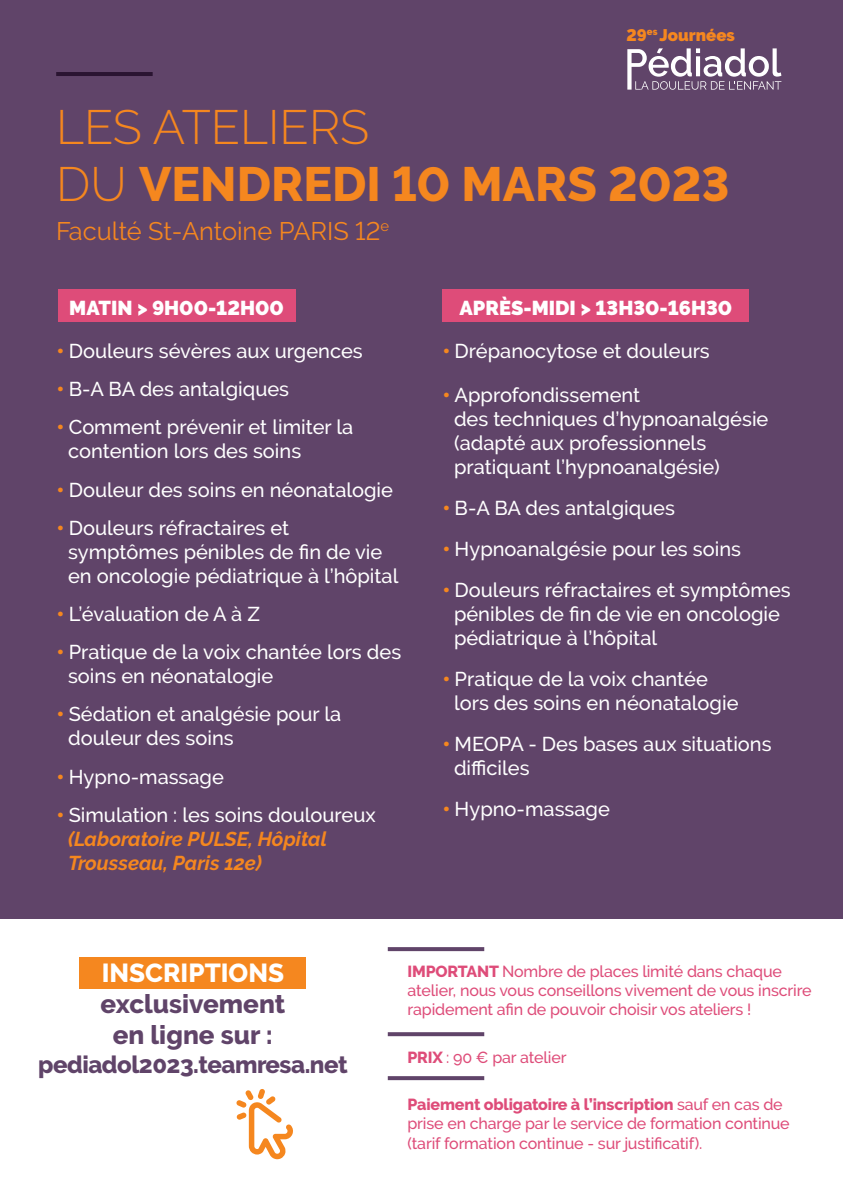
<style>
.page{position:relative;width:843px;height:1191px;background:#fff}
.page>*{position:absolute;margin:0;border:0;box-sizing:border-box;transform-origin:0 0}
.t1{font:800 48px/57.6px "Raleway";color:#f5871f}
.t2{font:800 26px/31.2px "Raleway";color:#604469;text-align:center}
.t3{font:800 26px "Raleway";color:#fff}
.t4{font:25.4px "Raleway";color:#f5871f}
.t5{font:800 24px "Raleway";letter-spacing:-.02em;color:#604469}
.t6{font:500 20px/24px "Raleway";color:#fff}
.t7{font:italic 700 20px/24px "Raleway";color:#f5871f}
.t8{font:900 20px "Raleway";color:#fff}
.t9{font:900 16.8px "Raleway";color:#f5871f}
.t10{font:500 16px/19.2px "Raleway";letter-spacing:-.01em;color:#de4c79}
.s1{font-weight:300}
.s2{font-weight:900;color:#f5871f}
.s3{font-weight:900;font-style:normal}
.s4{font-weight:500;font-style:normal;color:#fff}
.s5{font-weight:800}
</style>
<div class="page">
<div style="left:0;top:0;width:842px;height:918px;background:#604469"></div>
<svg style="left:627px;top:48px;width:154px;height:42px"></svg>
<hr style="left:56px;top:72px;width:97px;height:4px;background:#2a1431">
<div style="left:58px;top:289px;width:237px;height:33px;background:#de4c79"></div>
<div style="left:442px;top:289px;width:306px;height:33px;background:#de4c79"></div>
<svg style="left:387px;top:947px;width:97px;height:4px"></svg>
<svg style="left:387px;top:1032px;width:97px;height:4px"></svg>
<svg style="left:387px;top:1076px;width:97px;height:4px"></svg>
<div style="left:79px;top:957px;width:227px;height:32px;background:#f5871f"></div>
<svg style="left:236px;top:1089px;width:57px;height:70px"></svg>
<p class="t9" style="left:626px;top:25px;width:110px">29<sup>es</sup> Journées</p>
<h1 class="t1" style="left:56px;top:98px;width:674px"><span class="s1">LES ATELIERS<br>DU</span> VENDREDI 10 MARS 2023</h1>
<p class="t4" style="left:56px;top:216px;width:334px">Faculté St-Antoine PARIS 12<sup>e</sup></p>
<p class="t8" style="left:69px;top:296px;width:216px">MATIN &gt; 9H00-12H00</p>
<p class="t6" style="left:57px;top:339px;width:307px"><span class="s2">•</span> Douleurs sévères aux urgences</p>
<p class="t6" style="left:57px;top:377px;width:234px"><span class="s2">•</span> B-A BA des antalgiques</p>
<p class="t6" style="left:68px;top:415px;width:286px;text-indent:-11px"><span class="s2">•</span> Comment prévenir et limiter la contention lors des soins</p>
<p class="t6" style="left:57px;top:477px;width:337px"><span class="s2">•</span> Douleur des soins en néonatalogie</p>
<p class="t6" style="left:68px;top:515px;width:332px;text-indent:-11px"><span class="s2">•</span> Douleurs réfractaires et symptômes pénibles de fin de vie en oncologie pédiatrique à l’hôpital</p>
<p class="t6" style="left:57px;top:602px;width:205px"><span class="s2">•</span> L’évaluation de A à Z</p>
<p class="t6" style="left:68px;top:640px;width:334px;text-indent:-11px"><span class="s2">•</span> Pratique de la voix chantée lors des soins en néonatalogie</p>
<p class="t6" style="left:68px;top:702px;width:274px;text-indent:-11px"><span class="s2">•</span> Sédation et analgésie pour la douleur des soins</p>
<p class="t6" style="left:57px;top:764px;width:169px"><span class="s2">•</span> Hypno-massage</p>
<p class="t7" style="left:68px;top:802px;width:309px;text-indent:-11px"><span class="s3">•</span> <span class="s4">Simulation : les soins douloureux </span>(Laboratoire PULSE, Hôpital<br>Trousseau, Paris 12e)</p>
<p class="t8" style="left:459px;top:296px;width:274px">APRÈS-MIDI &gt; 13H30-16H30</p>
<p class="t6" style="left:442px;top:339px;width:268px"><span class="s2">•</span> Drépanocytose et douleurs</p>
<p class="t6" style="left:454px;top:383px;width:316px;text-indent:-11px"><span class="s2">•</span> Approfondissement<br>des techniques d’hypnoanalgésie (adapté aux professionnels pratiquant l’hypnoanalgésie)</p>
<p class="t6" style="left:442px;top:496px;width:234px"><span class="s2">•</span> B-A BA des antalgiques</p>
<p class="t6" style="left:442px;top:537px;width:300px"><span class="s2">•</span> Hypnoanalgésie pour les soins</p>
<p class="t6" style="left:454px;top:578px;width:338px;text-indent:-11px"><span class="s2">•</span> Douleurs réfractaires et symptômes pénibles de fin de vie en oncologie pédiatrique à l’hôpital</p>
<p class="t6" style="left:454px;top:667px;width:286px;text-indent:-11px"><span class="s2">•</span> Pratique de la voix chantée lors des soins en néonatalogie</p>
<p class="t6" style="left:454px;top:732px;width:319px;text-indent:-11px"><span class="s2">•</span> MEOPA - Des bases aux situations difficiles</p>
<p class="t6" style="left:442px;top:797px;width:169px"><span class="s2">•</span> Hypno-massage</p>
<h2 class="t3" style="left:102px;top:958px;width:184px">INSCRIPTIONS</h2>
<h2 class="t2" style="left:101px;top:988px;width:186px">exclusivement en ligne sur :</h2>
<p class="t5" style="left:38px;top:1051px;width:311px">pediadol2023.teamresa.net</p>
<p class="t10" style="left:407px;top:961px;width:405px"><span class="s5">IMPORTANT</span> Nombre de places limité dans chaque atelier, nous vous conseillons vivement de vous inscrire rapidement afin de pouvoir choisir vos ateliers !</p>
<p class="t10" style="left:407px;top:1047px;width:160px"><span class="s5">PRIX</span> : 90 € par atelier</p>
<p class="t10" style="left:407px;top:1095px;width:383px"><span class="s5">Paiement obligatoire à l’inscription</span> sauf en cas de prise en charge par le service de formation continue (tarif formation continue - sur justificatif).</p>
</div>
